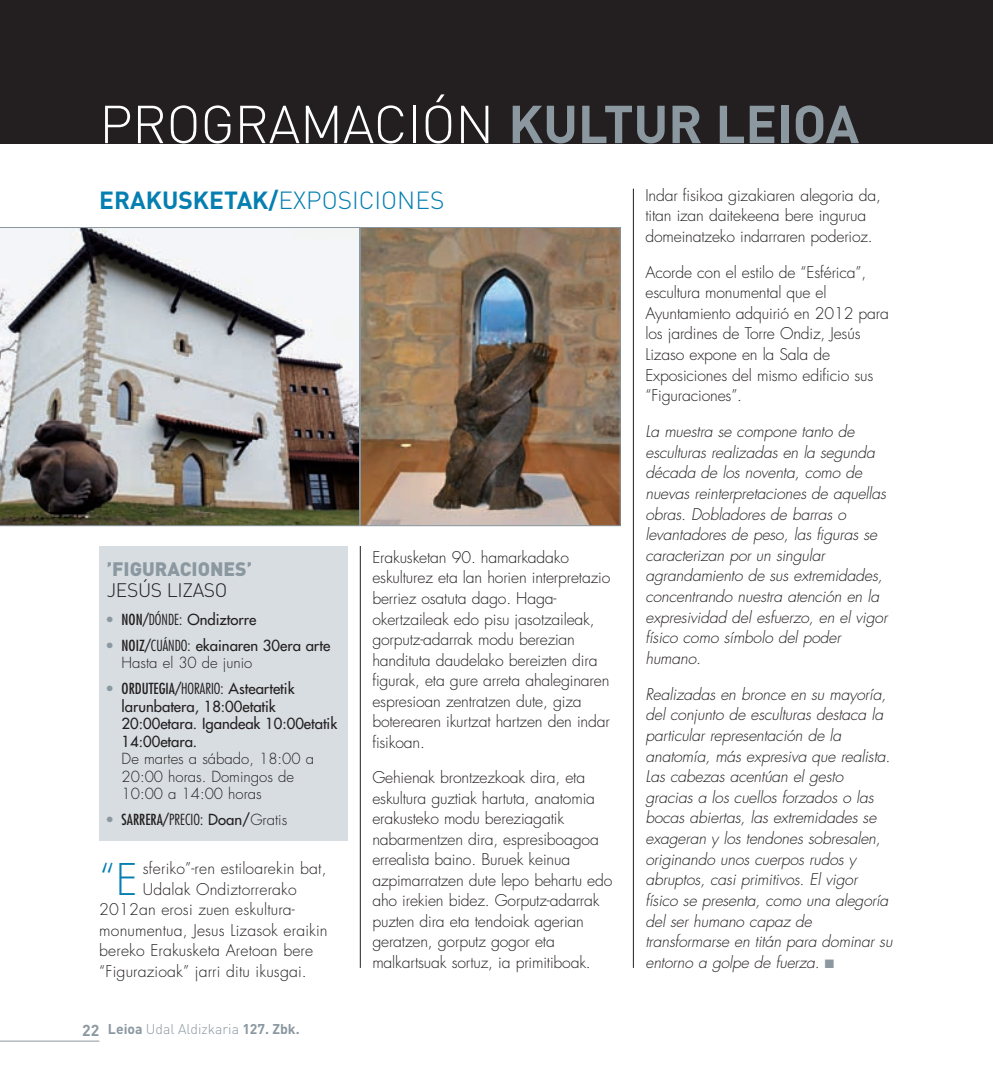
<style>
.page{position:relative;width:993px;height:1092px;background:#fff}
.page>*{position:absolute;margin:0;border:0;box-sizing:border-box;transform-origin:0 0}
.t1{font:300 52.5px "DIN";letter-spacing:-.005em;color:#fff}
.t2{font:300 42.52px "Futura";color:#057eb1}
.t3{font:300 24.5px "DIN";color:#057eb1}
.t4{font:700 24.5px "DIN";color:#057eb1}
.t5{font:900 19.25px "DIN";color:#8b98a0}
.t6{font:300 19.25px "DIN";letter-spacing:-.02em;color:#231f20}
.t7{font:300 15.75px/20.5px "Futura";letter-spacing:-.01em;color:#231f20}
.t8{font:italic 300 15.75px/20.7px "Futura";letter-spacing:-.01em;color:#231f20}
.t9{font:300 15.75px "Futura";letter-spacing:.01em;color:#231f20}
.t10{font:14.88px/17.5px "Futura";color:#231f20}
.t11{font:300 14.88px/17.5px "Futura";color:#231f20}
.t12{font:condensed 14.88px "Futura";color:#231f20}
.t13{font:300 14px "DIN";color:#8b98a0}
.s1{font-weight:700;color:#8b98a0}
.s2{font-weight:700}
.s3{font-stretch:condensed;color:#8b98a0}
.s4{font-stretch:condensed}
.s5{font-weight:300;font-stretch:condensed}
.s6{font-weight:300}
.s7{color:#8b98a0}
.s8{font-stretch:normal}
.s9{font-weight:300;font-stretch:normal}
.s10{font-weight:700;font-size:15.75px}
</style>
<div class="page">
<hr style="left:0;top:1040px;width:99px;height:1px;background:#8b98a0">
<div style="left:0;top:0;width:992px;height:144px;background:#231f20"></div>
<hr style="left:632px;top:189px;width:1px;height:778px;background:#231f20">
<hr style="left:360px;top:546px;width:1px;height:421px;background:#231f20">
<div style="left:99px;top:546px;width:248px;height:294px;background:#d7dde1"></div>
<img style="left:0;top:227px;width:360px;height:299px">
<img style="left:362px;top:229px;width:256px;height:295px">
<div style="left:360px;top:227px;width:260px;height:299px;border:1px solid #8b98a0"></div>
<h1 class="t1" style="left:99px;top:92px;width:761px">PROGRAMACIÓN <span class="s1">KULTUR LEIOA</span></h1>
<h3 class="t4" style="left:99px;top:184px;width:48px">ERAKUSK</h3>
<h3 class="t3" style="left:209px;top:185px;width:110px"><span class="s2">ETAK/</span>Exposici</h3>
<h3 class="t3" style="left:381px;top:185px;width:65px">OnES</h3>
<p class="t5" style="left:107px;top:556px;width:147px">’FIGURACIONES’</p>
<p class="t6" style="left:107px;top:578px;width:122px">JESÚS LIZASO</p>
<p class="t10" style="left:107px;top:610px;width:151px"><span class="s3">•</span> <span class="s4">NON/</span><span class="s5">DÓNDE:</span> Ondiztorre</p>
<p class="t10" style="left:122px;top:636px;width:210px;text-indent:-15px"><span class="s3">•</span> <span class="s4">NOIZ/</span><span class="s5">CUÁNDO:</span> ekainaren 30era arte<br><span class="s6">Hasta el 30 de junio</span></p>
<p class="t10" style="left:122px;top:680px;width:217px;text-indent:-15px"><span class="s3">•</span> <span class="s4">ORDUTEGIA/</span><span class="s5">HORARIO:</span> Asteartetik larunbatera, 18:00etatik<br>20:00etara. Igandeak 10:00etatik<br>14:00etara.</p>
<p class="t11" style="left:122px;top:750px;width:194px">De martes a sábado, 18:00 a<br>20:00 horas. Domingos de<br>10:00 a 14:00 horas</p>
<p class="t12" style="left:107px;top:810px;width:182px"><span class="s7">•</span> SARRERA/<span class="s6">PRECIO:</span> <span class="s8">Doan/</span><span class="s9">Gratis</span></p>
<h2 class="t2" style="left:99px;top:853px;width:40px">“E</h2>
<p class="t9" style="left:143px;top:859px;width:185px">sferiko”-ren estiloarekin bat,</p>
<p class="t9" style="left:143px;top:879px;width:155px">Udalak Ondiztorrerako</p>
<p class="t9" style="left:99px;top:899px;width:197px">2012an erosi zuen eskultura-</p>
<p class="t9" style="left:99px;top:920px;width:230px">monumentua, Jesus Lizasok eraikin</p>
<p class="t9" style="left:99px;top:940px;width:215px">bereko Erakusketa Aretoan bere</p>
<p class="t9" style="left:99px;top:961px;width:209px">“Figurazioak” jarri ditu ikusgai.</p>
<p class="t13" style="left:82px;top:1020px;width:219px"><span class="s10">22</span> <span class="s2">LEIOA</span> Udal Aldizkaria <span class="s2">127. ZBK.</span></p>
<p class="t7" style="left:372px;top:547px;width:239px">Erakusketan 90. hamarkadako eskulturez eta lan horien interpretazio berriez osatuta dago. Haga&shy;okertzaileak edo pisu jasotzaileak, gorputz-adarrak modu berezian handituta daudelako bereizten dira figurak, eta gure arreta ahaleginaren espresioan zentratzen dute, giza boterearen ikurtzat hartzen den indar fisikoan.</p>
<p class="t7" style="left:372px;top:767px;width:241px">Gehienak brontzezkoak dira, eta eskultura guztiak hartuta, anatomia erakusteko modu bereziagatik nabarmentzen dira, espresiboagoa errealista baino. Buruek keinua azpimarratzen dute lepo behartu edo aho irekien bidez. Gorputz-adarrak puzten dira eta tendoiak agerian geratzen, gorputz gogor eta malkartsuak sortuz, ia primitiboak.</p>
<p class="t7" style="left:645px;top:185px;width:237px">Indar fisikoa gizakiaren alegoria da, titan izan daitekeena bere ingurua domeinatzeko indarraren poderioz.</p>
<p class="t7" style="left:645px;top:262px;width:245px">Acorde con el estilo de “Esférica”, escultura monumental que el<br>Ayuntamiento adquirió en 2012 para los jardines de Torre Ondiz, Jesús<br>Lizaso expone en la Sala de<br>Exposiciones del mismo edificio sus “Figuraciones”.</p>
<p class="t8" style="left:645px;top:421px;width:243px">La muestra se compone tanto de esculturas realizadas en la segunda década de los noventa, como de nuevas reinterpretaciones de aquellas obras. Dobladores de barras o levantadores de peso, las figuras se caracterizan por un singular agrandamiento de sus extremidades, concentrando nuestra atención en la expresividad del esfuerzo, en el vigor físico como símbolo del poder humano.</p>
<p class="t8" style="left:645px;top:684px;width:248px">Realizadas en bronce en su mayoría, del conjunto de esculturas destaca la particular representación de la anatomía, más expresiva que realista.<br>Las cabezas acentúan el gesto gracias a los cuellos forzados o las bocas abiertas, las extremidades se exageran y los tendones sobresalen, originando unos cuerpos rudos y abruptos, casi primitivos. El vigor físico se presenta, como una alegoría del ser humano capaz de transformarse en titán para dominar su entorno a golpe de fuerza. <span class="s7">■</span></p>
</div>
